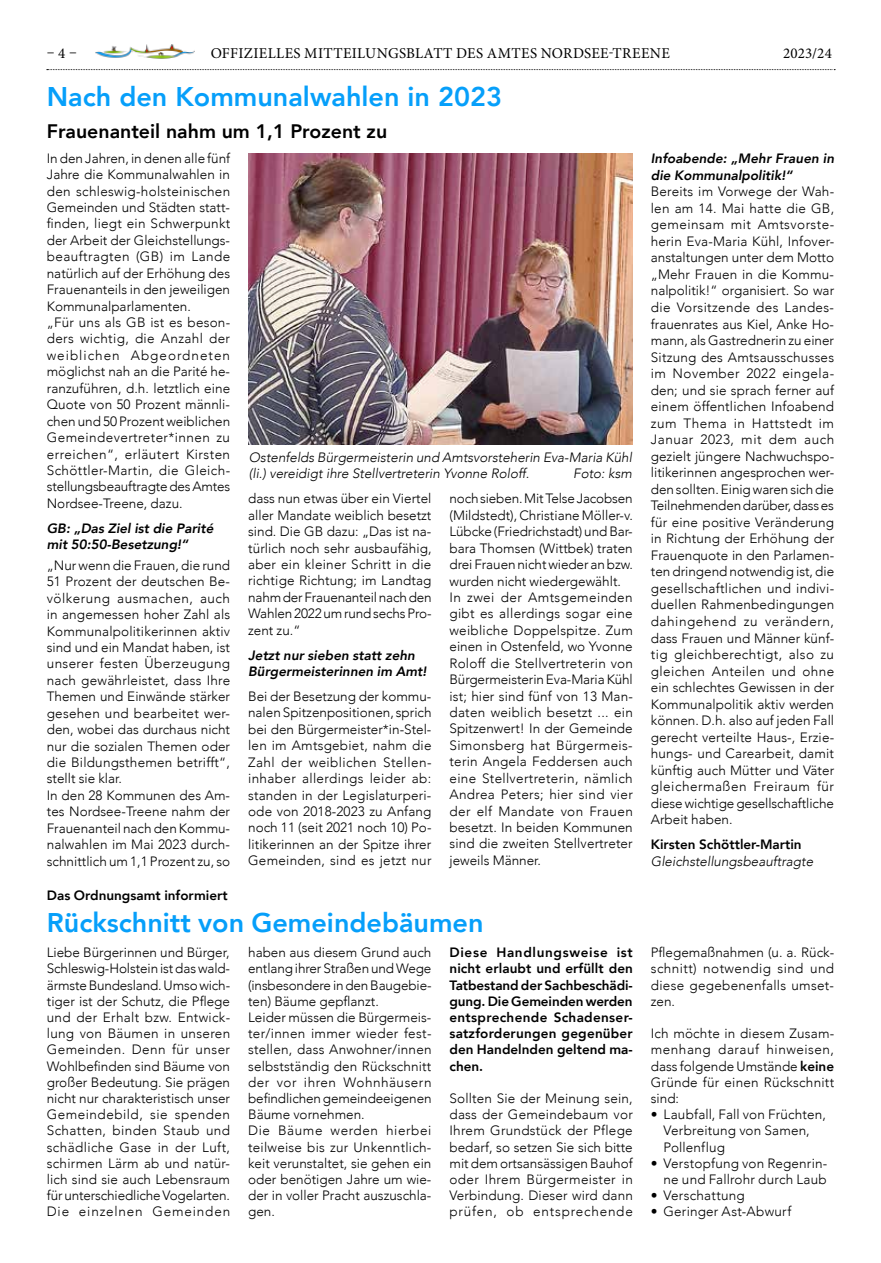
<style>
.page{position:relative;width:881px;height:1263px;background:#fff}
.page>*{position:absolute;margin:0;border:0;box-sizing:border-box;transform-origin:0 0}
.t1{font:800 27px "Avenir";color:#069ffa}
.t2{font:800 19.5px "Avenir";color:#000}
.t3{font:15px "Minion Pro";letter-spacing:.025em;color:#000}
.t4{font:300 13.5px/16.5px "Avenir";letter-spacing:.005em;color:#000;text-align:justify}
.t5{font:800 13.5px/16.2px "Avenir";color:#000;text-align:justify}
.t6{font:italic 300 13.5px/16.2px "Avenir";color:#000}
.t7{font:italic 800 13.5px/16.5px "Avenir";color:#000}
.s1{font-weight:800}
</style>
<div class="page">
<svg style="left:47px;top:69px;width:787px;height:1px"></svg>
<img style="left:95px;top:44px;width:100px;height:15px">
<img style="left:249px;top:154px;width:382px;height:291px">
<p class="t3" style="left:47px;top:43px;width:31px">– 4 –</p>
<p class="t3" style="left:211px;top:43px;width:460px">OFFIZIELLES MITTEILUNGSBLATT DES AMTES NORDSEE-TREENE</p>
<p class="t3" style="left:782px;top:43px;width:50px">2023/24</p>
<h1 class="t1" style="left:47px;top:75px;width:456px">Nach den Kommunalwahlen in 2023</h1>
<h2 class="t2" style="left:47px;top:116px;width:342px">Frauenanteil nahm um 1,1 Prozent zu</h2>
<p class="t4" style="left:47px;top:150px;width:185px;text-align:left">In den Jahren, in denen alle fünf<br>Jahre die Kommunalwahlen in den schleswig-holsteinischen<br>Gemeinden und Städten statt&shy;finden, liegt ein Schwerpunkt der Arbeit der Gleichstellungs&shy;beauftragten (GB) im Lande natürlich auf der Erhöhung des<br>Frauenanteils in den jeweiligen<br>Kommunalparlamenten.<br>„Für uns als GB ist es beson&shy;ders wichtig, die Anzahl der weiblichen Abgeordneten möglichst nah an die Parité he&shy;ranzuführen, d.h. letztlich eine<br>Quote von 50 Prozent männli&shy;chen und 50 Prozent weiblichen<br>Gemeindevertreter*innen zu erreichen“, erläutert Kirsten<br>Schöttler-Martin, die Gleich&shy;stellungsbeauftragte des Amtes<br>Nordsee-Treene, dazu.</p>
<p class="t7" style="left:47px;top:520px;width:168px">GB: „Das Ziel ist die Parité mit 50:50-Besetzung!“</p>
<p class="t4" style="left:47px;top:557px;width:185px;text-align:left">„Nur wenn die Frauen, die rund<br>51 Prozent der deutschen Be&shy;völkerung ausmachen, auch in angemessen hoher Zahl als<br>Kommunalpolitikerinnen aktiv sind und ein Mandat haben, ist unserer festen Überzeugung nach gewährleistet, dass Ihre<br>Themen und Einwände stärker gesehen und bearbeitet wer&shy;den, wobei das durchaus nicht nur die sozialen Themen oder die Bildungsthemen betrifft“, stellt sie klar.<br>In den 28 Kommunen des Am&shy;tes Nordsee-Treene nahm der<br>Frauenanteil nach den Kommu&shy;nalwahlen im Mai 2023 durch&shy;schnittlich um 1,1 Prozent zu, so</p>
<p class="t7" style="left:650px;top:150px;width:185px">Infoabende: „Mehr Frauen in die Kommunalpolitik!“</p>
<p class="t4" style="left:650px;top:183px;width:185px">Bereits im Vorwege der Wah&shy;len am 14. Mai hatte die GB, gemeinsam mit Amtsvorste&shy;herin Eva-Maria Kühl, Infover&shy;anstaltungen unter dem Motto „Mehr Frauen in die Kommu&shy;nalpolitik!“ organisiert. So war die Vorsitzende des Landes&shy;frauenrates aus Kiel, Anke Ho&shy;mann, als Gastrednerin zu einer Sitzung des Amtsausschusses im November 2022 eingela&shy;den; und sie sprach ferner auf einem öffentlichen Infoabend zum Thema in Hattstedt im Januar 2023, mit dem auch gezielt jüngere Nachwuchspo&shy;litikerinnen angesprochen wer&shy;den sollten. Einig waren sich die Teilnehmenden darüber, dass es für eine positive Veränderung in Richtung der Erhöhung der Frauenquote in den Parlamen&shy;ten dringend notwendig ist, die gesellschaftlichen und indivi&shy;duellen Rahmenbedingungen dahingehend zu verändern, dass Frauen und Männer künf&shy;tig gleichberechtigt, also zu gleichen Anteilen und ohne ein schlechtes Gewissen in der Kommunalpolitik aktiv werden können. D.h. also auf jeden Fall gerecht verteilte Haus-, Erzie&shy;hungs- und Carearbeit, damit künftig auch Mütter und Väter gleichermaßen Freiraum für diese wichtige gesellschaftliche Arbeit haben.</p>
<p class="t5" style="left:650px;top:836px;width:152px">Kirsten Schöttler-Martin</p>
<p class="t6" style="left:650px;top:853px;width:164px">Gleichstellungsbeauftragte</p>
<p class="t6" style="left:249px;top:449px;width:384px">Ostenfelds Bürgermeisterin und Amtsvorsteherin Eva-Maria Kühl (li.) vereidigt ihre Stellvertreterin Yvonne Roloff.</p>
<p class="t6" style="left:573px;top:466px;width:60px">Foto: ksm</p>
<p class="t4" style="left:449px;top:490px;width:185px;text-align:left">noch sieben. Mit Telse Jacobsen (Mildstedt), Christiane Möller-v.<br>Lübcke (Friedrichstadt) und Bar&shy;bara Thomsen (Wittbek) traten drei Frauen nicht wieder an bzw. wurden nicht wiedergewählt.<br>In zwei der Amtsgemeinden gibt es allerdings sogar eine weibliche Doppelspitze. Zum einen in Ostenfeld, wo Yvonne<br>Roloff die Stellvertreterin von<br>Bürgermeisterin Eva-Maria Kühl ist; hier sind fünf von 13 Man&shy;daten weiblich besetzt ... ein<br>Spitzenwert! In der Gemeinde<br>Simonsberg hat Bürgermeis&shy;terin Angela Feddersen auch eine Stellvertreterin, nämlich<br>Andrea Peters; hier sind vier der elf Mandate von Frauen besetzt. In beiden Kommunen sind die zweiten Stellvertreter jeweils Männer.</p>
<p class="t4" style="left:248px;top:490px;width:185px">dass nun etwas über ein Viertel aller Mandate weiblich besetzt sind. Die GB dazu: „Das ist na&shy;türlich noch sehr ausbaufähig, aber ein kleiner Schritt in die richtige Richtung; im Landtag nahm der Frauenanteil nach den Wahlen 2022 um rund sechs Pro&shy;zent zu.“</p>
<p class="t7" style="left:248px;top:647px;width:180px">Jetzt nur sieben statt zehn<br>Bürgermeisterinnen im Amt!</p>
<p class="t4" style="left:248px;top:688px;width:185px">Bei der Besetzung der kommu&shy;nalen Spitzenpositionen, sprich bei den Bürgermeister*in-Stel&shy;len im Amtsgebiet, nahm die Zahl der weiblichen Stellen&shy;inhaber allerdings leider ab: standen in der Legislaturperi&shy;ode von 2018-2023 zu Anfang noch 11 (seit 2021 noch 10) Po&shy;litikerinnen an der Spitze ihrer Gemeinden, sind es jetzt nur</p>
<p class="t5" style="left:47px;top:887px;width:182px">Das Ordnungsamt informiert</p>
<h1 class="t1" style="left:47px;top:902px;width:438px">Rückschnitt von Gemeindebäumen</h1>
<p class="t4" style="left:47px;top:944px;width:185px">Liebe Bürgerinnen und Bürger, Schleswig-Holstein ist das wald&shy;ärmste Bundesland. Umso wich&shy;tiger ist der Schutz, die Pflege und der Erhalt bzw. Entwick&shy;lung von Bäumen in unseren Gemeinden. Denn für unser Wohlbefinden sind Bäume von großer Bedeutung. Sie prägen nicht nur charakteristisch unser Gemeindebild, sie spenden Schatten, binden Staub und schädliche Gase in der Luft, schirmen Lärm ab und natür&shy;lich sind sie auch Lebensraum für unterschiedliche Vogelarten.<br>Die einzelnen Gemeinden</p>
<p class="t4" style="left:248px;top:944px;width:185px;text-align:left">haben aus diesem Grund auch entlang ihrer Straßen und Wege (insbesondere in den Baugebie&shy;ten) Bäume gepflanzt.<br>Leider müssen die Bürgermeis&shy;ter/innen immer wieder fest&shy;stellen, dass Anwohner/innen selbstständig den Rückschnitt der vor ihren Wohnhäusern befindlichen gemeindeeigenen<br>Bäume vornehmen.<br>Die Bäume werden hierbei teilweise bis zur Unkenntlich&shy;keit verunstaltet, sie gehen ein oder benötigen Jahre um wie&shy;der in voller Pracht auszuschla&shy;gen.</p>
<p class="t5" style="left:449px;top:944px;width:185px">Diese Handlungsweise ist nicht erlaubt und erfüllt den Tatbestand der Sachbeschädi&shy;gung. Die Gemeinden werden entsprechende Schadenser&shy;satzforderungen gegenüber den Handelnden geltend ma&shy;chen.</p>
<p class="t4" style="left:449px;top:1090px;width:185px">Sollten Sie der Meinung sein, dass der Gemeindebaum vor Ihrem Grundstück der Pflege bedarf, so setzen Sie sich bitte mit dem ortsansässigen Bauhof oder Ihrem Bürgermeister in Verbindung. Dieser wird dann prüfen, ob entsprechende</p>
<p class="t4" style="left:650px;top:944px;width:185px">Pflegemaßnahmen (u. a. Rück&shy;schnitt) notwendig sind und diese gegebenenfalls umset&shy;zen.</p>
<p class="t4" style="left:650px;top:1025px;width:185px">Ich möchte in diesem Zusam&shy;menhang darauf hinweisen, dass folgende Umstände <span class="s1">keine </span>Gründe für einen Rückschnitt sind:</p>
<p class="t4" style="left:663px;top:1106px;width:164px;text-align:left;text-indent:-13px">• Laubfall, Fall von Früchten,<br>Verbreitung von Samen,<br>Pollenflug</p>
<p class="t4" style="left:650px;top:1155px;width:178px;text-align:right">• Verstopfung von Regenrin&shy;ne und Fallrohr durch Laub</p>
<p class="t4" style="left:650px;top:1187px;width:95px">• Verschattung</p>
<p class="t4" style="left:650px;top:1203px;width:142px">• Geringer Ast-Abwurf</p>
</div>
